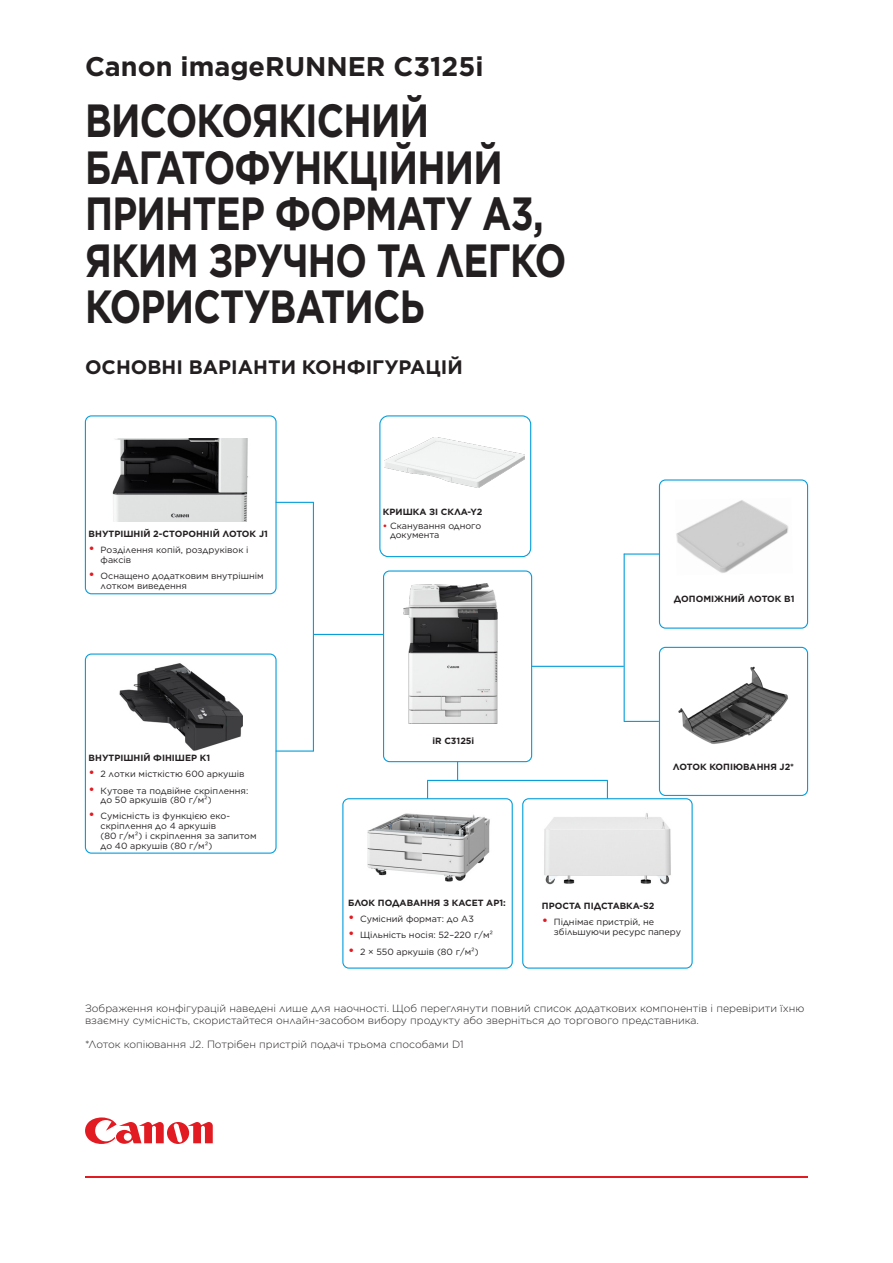
<style>
.page{position:relative;width:893px;height:1263px;background:#fff}
.page>*{position:absolute;margin:0;border:0;box-sizing:border-box;transform-origin:0 0}
.COVER_HEADER_LARGE{font:700 46.5px/46.5px "Gotham";letter-spacing:-.02em;color:#231f20;scale:.8 1}
.HEADER_B{font:700 27px "Gotham";color:#231f20}
.HEADER_B-2{font:700 19.5px "Gotham";color:#231f20}
.t1{font:300 10.5px/12px "Gotham";color:#231f20}
.BODY_BULLETS{font:9px/9.8px "Gotham";color:#231f20}
.BODY_BULLETS-2{font:700 9px "Gotham";color:#231f20}
.s1{font-weight:700;color:#e21a21}
.s2{font-size:13.5px;color:#e21a21}
</style>
<div class="page">
<svg style="left:85px;top:1117px;width:128px;height:27px"></svg>
<hr style="left:85px;top:1176px;width:723px;height:2px;background:#e21a21">
<div style="left:379px;top:415px;width:152px;height:142px;border:1px solid #069edb;border-radius:9px"></div>
<img style="left:384px;top:437px;width:140px;height:51px">
<div style="left:659px;top:479px;width:149px;height:150px;border:1px solid #069edb;border-radius:6px"></div>
<div style="left:659px;top:647px;width:149px;height:149px;border:1px solid #069edb;border-radius:6px"></div>
<div style="left:383px;top:570px;width:149px;height:192px;border:1px solid #069edb;border-radius:6px"></div>
<div style="left:342px;top:798px;width:171px;height:171px;border:1px solid #069edb;border-radius:6px"></div>
<div style="left:522px;top:798px;width:171px;height:171px;border:1px solid #069edb;border-radius:6px"></div>
<img style="left:367px;top:813px;width:123px;height:69px">
<img style="left:544px;top:813px;width:127px;height:72px">
<img style="left:678px;top:666px;width:110px;height:78px">
<img style="left:676px;top:500px;width:113px;height:73px">
<div style="left:85px;top:415px;width:192px;height:179px;border:1px solid #069edb;border-radius:6px"></div>
<img style="left:112px;top:439px;width:136px;height:82px">
<div style="left:85px;top:653px;width:192px;height:201px;border:1px solid #069edb;border-radius:6px"></div>
<img style="left:119px;top:663px;width:124px;height:87px">
<hr style="left:276px;top:502px;width:38px;height:1px;background:#069edb">
<hr style="left:313px;top:634px;width:71px;height:1px;background:#069edb">
<hr style="left:531px;top:666px;width:93px;height:1px;background:#069edb">
<hr style="left:427px;top:780px;width:181px;height:1px;background:#069edb">
<svg style="left:457px;top:761px;width:1px;height:19px"></svg>
<svg style="left:607px;top:780px;width:1px;height:19px"></svg>
<svg style="left:427px;top:780px;width:1px;height:19px"></svg>
<hr style="left:624px;top:553px;width:35px;height:2px;background:#069edb">
<hr style="left:624px;top:721px;width:35px;height:1px;background:#069edb">
<hr style="left:276px;top:750px;width:38px;height:2px;background:#069edb">
<hr style="left:313px;top:502px;width:1px;height:249px;background:#069edb">
<hr style="left:624px;top:554px;width:1px;height:168px;background:#069edb">
<img style="left:404px;top:584px;width:93px;height:140px">
<p class="HEADER_B" style="left:85px;top:48px;width:400px">Canon imageRUNNER C3125i</p>
<p class="COVER_HEADER_LARGE" style="left:85px;top:97px;width:603px">ВИСОКОЯКІСНИЙ<br>БАГАТОФУНКЦІЙНИЙ<br>ПРИНТЕР ФОРМАТУ A3,<br>ЯКИМ ЗРУЧНО ТА ЛЕГКО<br>КОРИСТУВАТИСЬ</p>
<p class="HEADER_B-2" style="left:85px;top:354px;width:379px">ОСНОВНІ ВАРІАНТИ КОНФІГУРАЦІЙ</p>
<p class="BODY_BULLETS-2" style="left:383px;top:505px;width:101px">КРИШКА ЗІ СКЛА-Y2</p>
<p class="BODY_BULLETS" style="left:383px;top:520px;width:100px"><span class="s1">•</span> Сканування одного</p>
<p class="BODY_BULLETS-2" style="left:89px;top:528px;width:181px">ВНУТРІШНІЙ 2-СТОРОННІЙ ЛОТОК J1</p>
<p class="BODY_BULLETS" style="left:390px;top:530px;width:51px">документа</p>
<p class="BODY_BULLETS" style="left:101px;top:545px;width:150px;text-indent:-12px"><span class="s2">•</span> Розділення копій, роздруківок і факсів</p>
<p class="BODY_BULLETS" style="left:101px;top:570px;width:165px;text-indent:-12px"><span class="s2">•</span> Оснащено додатковим внутрішнім лотком виведення</p>
<p class="BODY_BULLETS-2" style="left:674px;top:593px;width:122px">ДОПОМІЖНИЙ ЛОТОК B1</p>
<p class="BODY_BULLETS-2" style="left:89px;top:752px;width:123px">ВНУТРІШНІЙ ФІНІШЕР K1</p>
<p class="BODY_BULLETS" style="left:89px;top:769px;width:158px"><span class="s2">•</span> 2 лотки місткістю 600 аркушів</p>
<p class="BODY_BULLETS" style="left:101px;top:785px;width:149px;text-indent:-12px"><span class="s2">•</span> Кутове та подвійне скріплення: до 50 аркушів (80 г/м²)</p>
<p class="BODY_BULLETS" style="left:101px;top:811px;width:158px;text-indent:-12px"><span class="s2">•</span> Сумісність із функцією еко&shy;скріплення до 4 аркушів<br>(80 г/м²) і скріплення за запитом до 40 аркушів (80 г/м²)</p>
<p class="BODY_BULLETS-2" style="left:432px;top:735px;width:43px">iR C3125i</p>
<p class="BODY_BULLETS-2" style="left:673px;top:761px;width:123px">ЛОТОК КОПІЮВАННЯ J2*</p>
<p class="BODY_BULLETS-2" style="left:348px;top:897px;width:159px">БЛОК ПОДАВАННЯ З КАСЕТ AP1:</p>
<p class="BODY_BULLETS" style="left:348px;top:914px;width:127px"><span class="s2">•</span> Сумісний формат: до А3</p>
<p class="BODY_BULLETS" style="left:348px;top:930px;width:146px"><span class="s2">•</span> Щільність носія: 52–220 г/м²</p>
<p class="BODY_BULLETS" style="left:348px;top:946px;width:132px"><span class="s2">•</span> 2 × 550 аркушів (80 г/м²)</p>
<p class="BODY_BULLETS-2" style="left:542px;top:900px;width:114px">ПРОСТА ПІДСТАВКА-S2</p>
<p class="BODY_BULLETS" style="left:554px;top:917px;width:129px;text-indent:-12px"><span class="s2">•</span> Піднімає пристрій, не збільшуючи ресурс паперу</p>
<p class="t1" style="left:85px;top:1002px;width:721px">Зображення конфігурацій наведені лише для наочності. Щоб переглянути повний список додаткових компонентів і перевірити їхню взаємну сумісність, скористайтеся онлайн-засобом вибору продукту або зверніться до торгового представника.</p>
<p class="t1" style="left:85px;top:1038px;width:380px">*Лоток копіювання J2. Потрібен пристрій подачі трьома способами D1</p>
</div>
